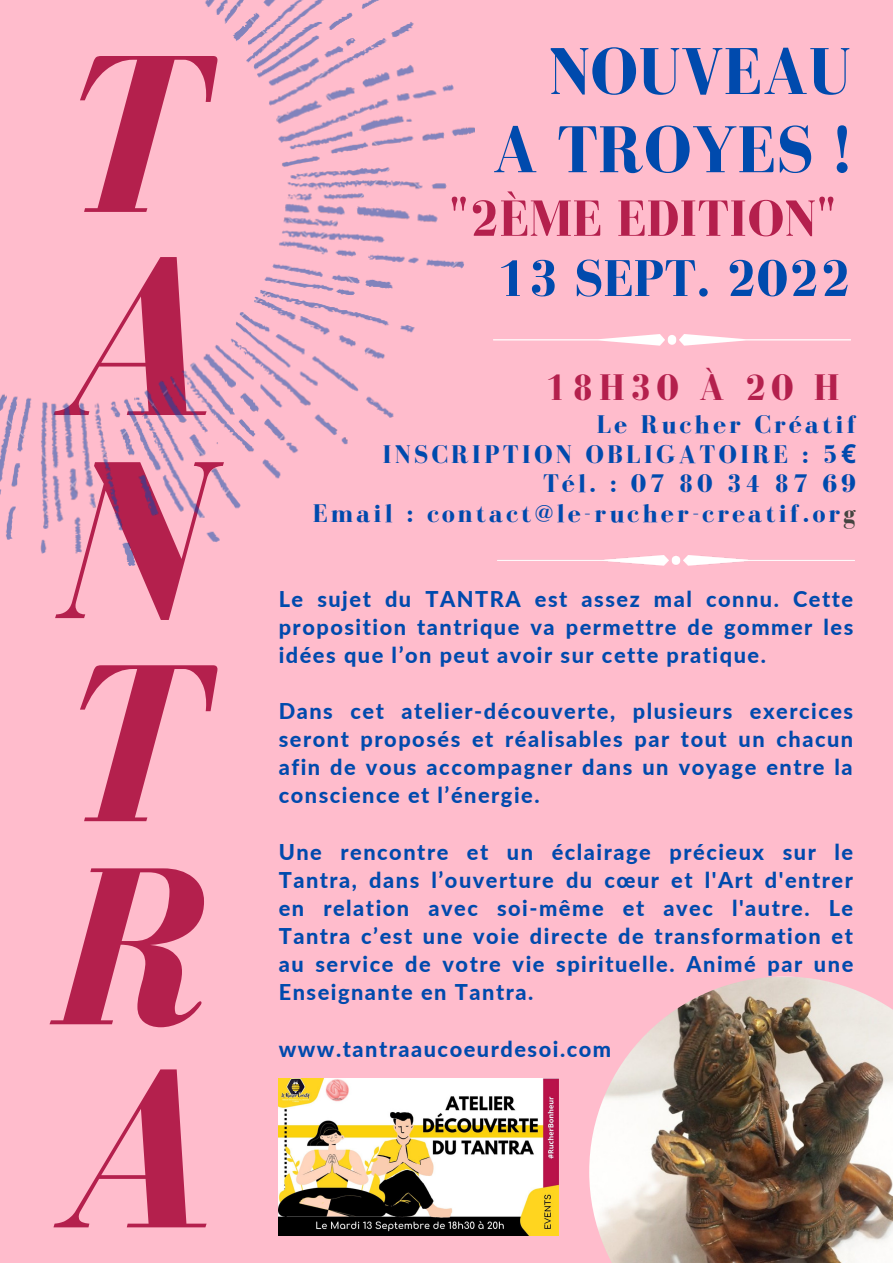
<style>
.page{position:relative;width:893px;height:1263px;background:#ffbccc}
.page>*{position:absolute;margin:0;border:0;box-sizing:border-box;transform-origin:0 0}
.t1{font:italic 700 231.98px/203.1px "Bodoni FLF";color:#b4204d;text-align:justify}
.t2{font:700 68.03px/78.2px "Bodoni FLF";color:#004aad;text-align:right}
.t3{font:700 53.03px "Bodoni FLF";color:#004aad}
.t4{font:700 52.28px "Bodoni FLF";color:#b4204d}
.t5{font:700 38.03px "Bodoni FLF";letter-spacing:.12em;color:#b4204d}
.t6{font:700 26.25px/29.8px "Bodoni FLF";letter-spacing:.12em;color:#004aad;text-align:right}
.t7{font:800 21.75px/28.1px "Lato";letter-spacing:.07em;color:#004aad;text-align:justify}
.s1{font-family:"Noto Sans"}
.s2{color:#444440}
</style>
<div class="page">
<img style="left:589px;top:976px;width:304px;height:287px">
<img style="left:0;top:0;width:474px;height:566px">
<img style="left:279px;top:1078px;width:279px;height:158px">
<img style="left:493px;top:334px;width:357px;height:11px">
<img style="left:497px;top:555px;width:358px;height:11px">
<h1 class="t1" style="left:52px;top:34px;width:158px">T A N T R A</h1>
<h2 class="t2" style="left:492px;top:32px;width:360px">NOUVEAU<br>A TROYES !</h2>
<h3 class="t4" style="left:448px;top:190px;width:389px">"2ÈME EDITION"</h3>
<h3 class="t3" style="left:496px;top:250px;width:356px">13 SEPT. 2022</h3>
<h3 class="t5" style="left:545px;top:367px;width:296px">18H30 À 20 H</h3>
<p class="t6" style="left:313px;top:409px;width:545px">Le Rucher Créatif<br>INSCRIPTION OBLIGATOIRE : 5<span class="s1">€<br></span>Tél. : 07 80 34 87 69<br>Email : contact@le-rucher-creatif.or<span class="s2">g</span></p>
<p class="t7" style="left:279px;top:584px;width:576px">Le sujet du TANTRA est assez mal connu. Cette proposition tantrique va permettre de gommer les idées que l’on peut avoir sur cette pratique.</p>
<p class="t7" style="left:279px;top:697px;width:576px">Dans cet atelier-découverte, plusieurs exercices seront proposés et réalisables par tout un chacun afin de vous accompagner dans un voyage entre la conscience et l’énergie.</p>
<p class="t7" style="left:279px;top:837px;width:576px">Une rencontre et un éclairage précieux sur le Tantra, dans l’ouverture du cœur et l'Art d'entrer en relation avec soi-même et avec l'autre. Le Tantra c’est une voie directe de transformation et au service de votre vie spirituelle. Animé par une Enseignante en Tantra.</p>
<p class="t7" style="left:279px;top:1034px;width:334px">www.tantraaucoeurdesoi.com</p>
</div>
